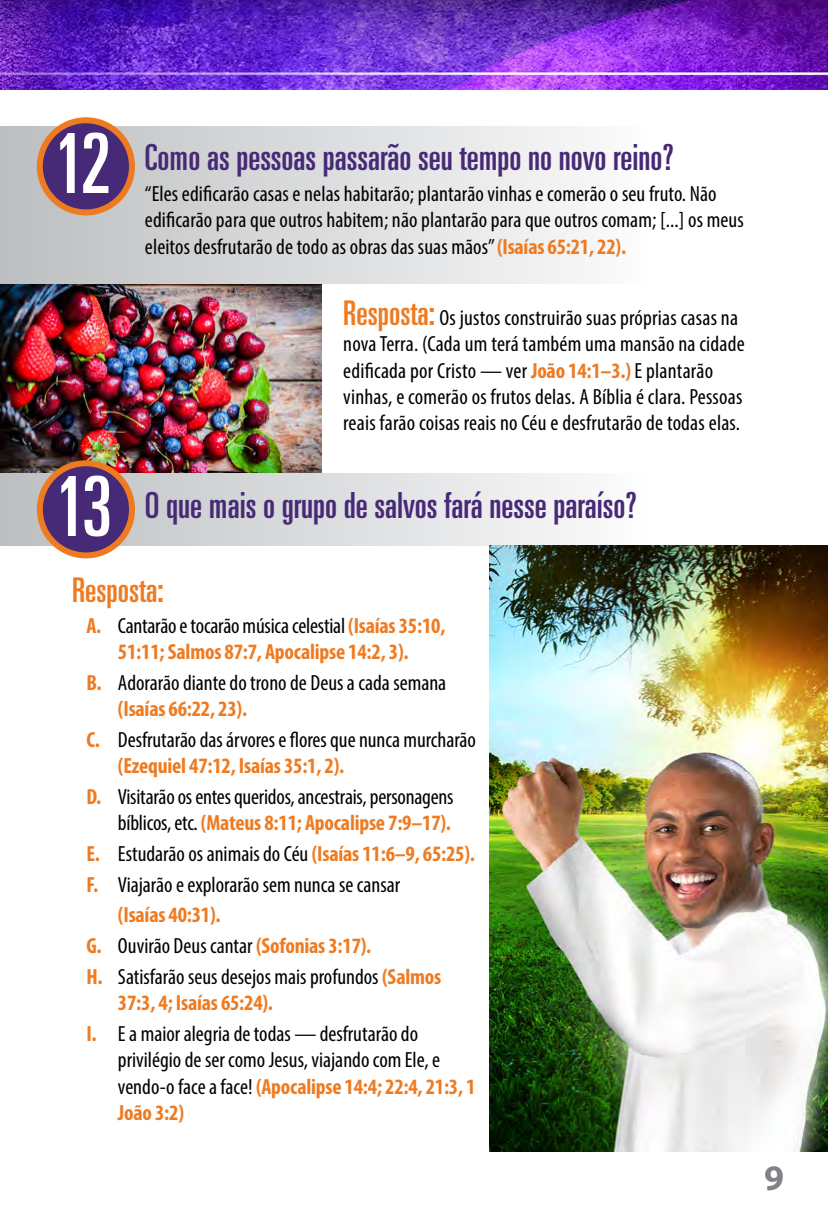
<style>
.page{position:relative;width:828px;height:1224px;background:#fff}
.page>*{position:absolute;margin:0;border:0;box-sizing:border-box;transform-origin:0 0}
.t1{font:ultra-condensed 83px "Univers";color:#fff}
.t2{font:ultra-condensed 36px "Univers";color:#472a77}
.t3{font:700 36px "Myriad Pro";color:#808285}
.t4{font:ultra-condensed 34px "Univers";color:#ee7b22}
.t5{font:condensed 22px/26.4px "Myriad Pro";letter-spacing:.005em;color:#000}
.t6{font:700 condensed 22px/26.4px "Myriad Pro";letter-spacing:-.01em;color:#ee7b22;text-align:center}
.s1{font-weight:700;color:#ee7b22}
.s2{font-family:"Univers";font-stretch:ultra-condensed;font-size:34px;color:#ee7b22}
.s3{font-weight:400;color:#000}
</style>
<div class="page">
<img style="left:0;top:284px;width:322px;height:190px">
<img style="left:0;top:0;width:828px;height:90px">
<svg style="left:0;top:474px;width:644px;height:72px"></svg>
<div style="left:40px;top:463px;width:92px;height:92px;background:#472a77;border-radius:50%"></div>
<div style="left:37px;top:460px;width:98px;height:98px;border:6px solid #ee7b22;border-radius:50%"></div>
<div style="left:0;top:126px;width:648px;height:157px;background:linear-gradient(to right,#bcbdbd,#fbfcfd)"></div>
<div style="left:40px;top:120px;width:92px;height:92px;background:#472a77;border-radius:50%"></div>
<div style="left:37px;top:117px;width:98px;height:98px;border:6px solid #ee7b22;border-radius:50%"></div>
<img style="left:490px;top:546px;width:338px;height:606px">
<h1 class="t1" style="left:54px;top:116px;width:59px">12</h1>
<h1 class="t1" style="left:55px;top:459px;width:59px">13</h1>
<h2 class="t2" style="left:145px;top:137px;width:530px">Como as pessoas passarão seu tempo no novo reino?</h2>
<p class="t5" style="left:145px;top:180px;width:600px">“Eles edificarão casas e nelas habitarão; plantarão vinhas e comerão o seu fruto. Não edificarão para que outros habitem; não plantarão para que outros comam; [...] os meus eleitos desfrutarão de todo as obras das suas mãos” <span class="s1">(Isaías 65:21, 22).</span></p>
<p class="t5" style="left:343px;top:304px;width:403px"><span class="s2">Resposta:</span> Os justos construirão suas próprias casas na nova Terra. (Cada um terá também uma mansão na cidade edificada por Cristo — ver <span class="s1">João 14:1–3.)</span> E plantarão vinhas, e comerão os frutos delas. A Bíblia é clara. Pessoas reais farão coisas reais no Céu e desfrutarão de todas elas.</p>
<h2 class="t2" style="left:145px;top:484px;width:493px">O que mais o grupo de salvos fará nesse paraíso?</h2>
<h3 class="t4" style="left:72px;top:570px;width:93px">Resposta:</h3>
<p class="t6" style="left:86px;top:612px;width:361px">A. <span class="s3">Cantarão e tocarão música celestial</span> (Isaías 35:10,<br>51:11; Salmos 87:7, Apocalipse 14:2, 3).</p>
<p class="t5" style="left:118px;top:669px;width:330px;text-indent:-32px"><span class="s1">B.</span> Adorarão diante do trono de Deus a cada semana <span class="s1">(Isaías 66:22, 23).</span></p>
<p class="t5" style="left:118px;top:726px;width:360px;text-indent:-32px"><span class="s1">C.</span> Desfrutarão das árvores e flores que nunca murcharão <span class="s1">(Ezequiel 47:12, Isaías 35:1, 2).</span></p>
<p class="t5" style="left:86px;top:783px;width:369px;text-align:right"><span class="s1">D.</span> Visitarão os entes queridos, ancestrais, personagens bíblicos, etc. <span class="s1">(Mateus 8:11; Apocalipse 7:9–17).</span></p>
<p class="t6" style="left:86px;top:840px;width:390px">E. <span class="s3">Estudarão os animais do Céu</span> (Isaías 11:6–9, 65:25).</p>
<p class="t5" style="left:86px;top:871px;width:315px"><span class="s1">F.</span> Viajarão e explorarão sem nunca se cansar</p>
<p class="t6" style="left:118px;top:901px;width:104px">(Isaías 40:31).</p>
<p class="t6" style="left:86px;top:932px;width:287px">G. <span class="s3">Ouvirão Deus cantar</span> (Sofonias 3:17).</p>
<p class="t5" style="left:86px;top:963px;width:356px"><span class="s1">H.</span> Satisfarão seus desejos mais profundos <span class="s1">(Salmos</span></p>
<p class="t5" style="left:86px;top:987px;width:333px;line-height:30.8px;text-indent:32px"><span class="s1">37:3, 4; Isaías 65:24).<br>I.</span> E a maior alegria de todas — desfrutarão do</p>
<p class="t5" style="left:118px;top:1047px;width:359px">privilégio de ser como Jesus, viajando com Ele, e vendo-o face a face! <span class="s1">(Apocalipse 14:4; 22:4, 21:3, 1<br>João 3:2)</span></p>
<h2 class="t3" style="left:765px;top:1155px;width:21px">9</h2>
</div>
